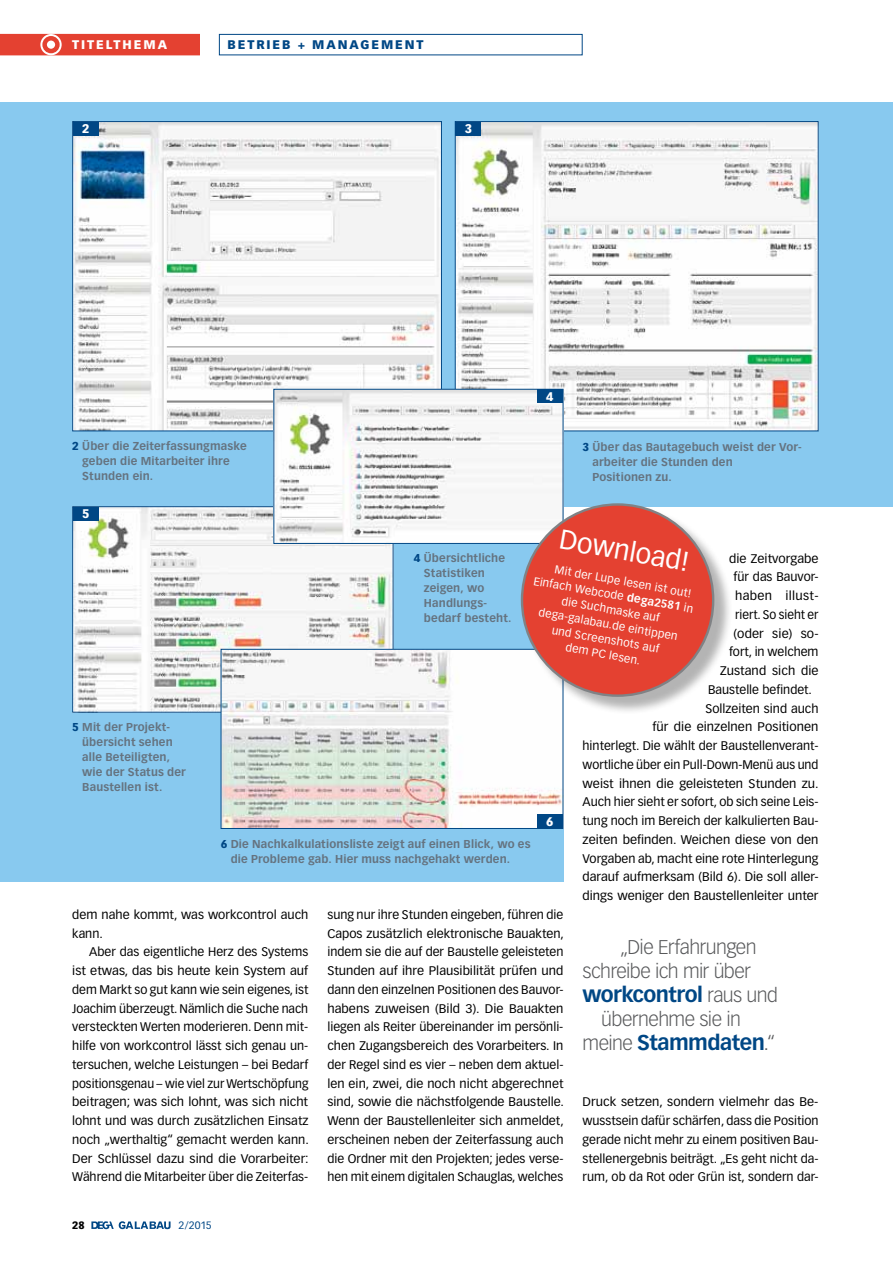
<style>
.page{position:relative;width:893px;height:1263px;background:#fff}
.page>*{position:absolute;margin:0;border:0;box-sizing:border-box;transform-origin:0 0}
.t1{font:27px "Vectora LT Std";color:#fff}
.t2{font:700 21px "Vectora LT Std";letter-spacing:-.025em;color:#004785}
.t3{font:300 19.5px/24px "Vectora LT Std";letter-spacing:-.03em;color:#58595b;text-align:right}
.t4{font:12.3px/18.8px "Vectora LT Std";color:#000;text-align:justify}
.t5{font:900 12.3px "Vectora LT Std";letter-spacing:.155em;color:#004785}
.t6{font:900 12.3px "Vectora LT Std";letter-spacing:.155em;color:#fff}
.t7{font:12.3px "Vectora LT Std";letter-spacing:.025em;color:#000}
.t8{font:700 11.25px/15px "Vectora LT Std";letter-spacing:.015em;color:#657380}
.t9{font:11.25px "Vectora LT Std";color:#fff}
.t10{font:10.5px "Vectora LT Std";color:#004785}
.t11{font:900 10.5px "Vectora LT Std";color:#000}
.s1{font-weight:900;color:#004785}
.s2{font-weight:700}
.s3{font-weight:300;font-size:19.5px;color:#58595b}
</style>
<div class="page">
<div style="left:0;top:102px;width:893px;height:404px;background:#88c9ef"></div>
<div style="left:0;top:477px;width:563px;height:404px;background:#88c9ef"></div>
<img style="left:74px;top:123px;width:366px;height:306px">
<img style="left:457px;top:123px;width:360px;height:306px">
<div style="left:455px;top:121px;width:364px;height:310px;border:1px solid #004785"></div>
<img style="left:74px;top:508px;width:317px;height:202px">
<img style="left:223px;top:651px;width:338px;height:176px">
<div style="left:221px;top:649px;width:342px;height:180px;border:1px solid #004785"></div>
<img style="left:275px;top:391px;width:286px;height:151px">
<div style="left:273px;top:389px;width:290px;height:155px;border:1px solid #004785"></div>
<div style="left:523px;top:505px;width:210px;height:211px;background:#000;opacity:.3"></div>
<div style="left:522px;top:504px;width:191px;height:192px;background:#e44131;border-radius:50%"></div>
<svg style="left:91px;top:1221px;width:80px;height:8px"></svg>
<div style="left:219px;top:34px;width:364px;height:21px;border:1px solid #004785"></div>
<div style="left:0;top:34px;width:200px;height:21px;background:#e44131"></div>
<svg style="left:40px;top:34px;width:22px;height:21px"></svg>
<svg style="left:45px;top:38px;width:12px;height:13px"></svg>
<div style="left:42px;top:36px;width:18px;height:17px;border:4px solid #e44131;border-radius:50%"></div>
<div style="left:73px;top:122px;width:26px;height:14px;background:#004785"></div>
<div style="left:456px;top:122px;width:25px;height:14px;background:#004785"></div>
<div style="left:537px;top:390px;width:26px;height:13px;background:#004785"></div>
<div style="left:73px;top:507px;width:26px;height:14px;background:#004785"></div>
<div style="left:537px;top:814px;width:26px;height:14px;background:#004785"></div>
<p class="t6" style="left:72px;top:37px;width:96px">TITELTHEMA</p>
<p class="t5" style="left:227px;top:37px;width:198px">BETRIEB + MANAGEMENT</p>
<p class="t6" style="left:82px;top:121px;width:9px">2</p>
<p class="t6" style="left:465px;top:121px;width:9px">3</p>
<p class="t6" style="left:546px;top:389px;width:9px">4</p>
<p class="t8" style="left:82px;top:439px;width:166px;text-indent:-10px"><span class="s1">2</span> Über die Zeiterfassungmaske geben die Mitarbeiter ihre<br>Stunden ein.</p>
<p class="t8" style="left:593px;top:439px;width:210px;text-indent:-10px"><span class="s1">3</span> Über das Bautagebuch weist der Vor&shy;arbeiter die Stunden den<br>Positionen zu.</p>
<p class="t6" style="left:82px;top:506px;width:9px">5</p>
<p class="t8" style="left:82px;top:720px;width:105px;text-indent:-10px"><span class="s1">5</span> Mit der Projekt&shy;übersicht sehen alle Beteiligten, wie der Status der<br>Baustellen ist.</p>
<h1 class="t1" style="left:563px;top:523px;width:133px;rotate:10deg">Download!</h1>
<p class="t8" style="left:424px;top:551px;width:89px;text-indent:-10px"><span class="s1">4</span> Übersichtliche<br>Statistiken zeigen, wo<br>Handlungs&shy;bedarf besteht.</p>
<p class="t4" style="left:729px;top:549px;width:91px">die Zeitvorgabe</p>
<p class="t4" style="left:734px;top:568px;width:86px">für das Bauvor-</p>
<p class="t7" style="left:735px;top:588px;width:85px">haben illust-</p>
<p class="t4" style="left:735px;top:605px;width:85px">riert. So sieht er</p>
<p class="t4" style="left:734px;top:624px;width:87px">(oder sie) so-</p>
<p class="t4" style="left:729px;top:643px;width:91px">fort, in welchem</p>
<p class="t4" style="left:720px;top:661px;width:100px">Zustand sich die</p>
<p class="t4" style="left:708px;top:680px;width:105px">Baustelle befindet.</p>
<p class="t4" style="left:706px;top:699px;width:114px">Sollzeiten sind auch</p>
<p class="t4" style="left:653px;top:718px;width:167px">für die einzelnen Positionen</p>
<p class="t4" style="left:583px;top:736px;width:237px">hinterlegt. Die wählt der Baustellenverant-</p>
<p class="t4" style="left:583px;top:755px;width:237px">wortliche über ein Pull-Down-Menü aus und</p>
<p class="t4" style="left:583px;top:774px;width:238px">weist ihnen die geleisteten Stunden zu.</p>
<p class="t4" style="left:583px;top:793px;width:238px">Auch hier sieht er sofort, ob sich seine Leis-</p>
<p class="t4" style="left:583px;top:811px;width:237px">tung noch im Bereich der kalkulierten Bau-</p>
<p class="t4" style="left:583px;top:830px;width:237px">zeiten befinden. Weichen diese von den</p>
<p class="t4" style="left:583px;top:849px;width:238px">Vorgaben ab, macht eine rote Hinterlegung</p>
<p class="t4" style="left:583px;top:868px;width:237px">darauf aufmerksam (Bild 6). Die soll aller-</p>
<p class="t4" style="left:583px;top:886px;width:238px">dings weniger den Baustellenleiter unter</p>
<p class="t9" style="left:556px;top:563px;width:140px;rotate:10deg">Mit der Lupe lesen ist out!</p>
<p class="t9" style="left:535px;top:574px;width:163px;rotate:10deg">Einfach Webcode <span class="s2">dega2581</span> in</p>
<p class="t9" style="left:563px;top:594px;width:101px;rotate:10deg">die Suchmaske auf</p>
<p class="t9" style="left:540px;top:605px;width:142px;rotate:10deg">dega-galabau.de eintippen</p>
<p class="t9" style="left:553px;top:623px;width:110px;rotate:10deg">und Screenshots auf</p>
<p class="t9" style="left:567px;top:641px;width:77px;rotate:10deg">dem PC lesen.</p>
<p class="t6" style="left:546px;top:814px;width:9px">6</p>
<p class="t8" style="left:231px;top:836px;width:301px;text-indent:-10px"><span class="s1">6</span> Die Nachkalkulationsliste zeigt auf einen Blick, wo es die Probleme gab. Hier muss nachgehakt werden.</p>
<p class="t4" style="left:72px;top:905px;width:238px">dem nahe kommt, was workcontrol auch kann.</p>
<p class="t4" style="left:72px;top:943px;width:238px;text-indent:17px">Aber das eigentliche Herz des Systems ist etwas, das bis heute kein System auf dem Markt so gut kann wie sein eigenes, ist Joachim überzeugt. Nämlich die Suche nach versteckten Werten moderieren. Denn mit&shy;hilfe von workcontrol lässt sich genau un&shy;tersuchen, welche Leistungen – bei Bedarf positionsgenau – wie viel zur Wertschöpfung beitragen; was sich lohnt, was sich nicht lohnt und was durch zusätzlichen Einsatz noch „werthaltig“ gemacht werden kann.<br>Der Schlüssel dazu sind die Vorarbeiter:<br>Während die Mitarbeiter über die Zeiterfas-</p>
<p class="t11" style="left:72px;top:1218px;width:14px">28</p>
<p class="t10" style="left:179px;top:1219px;width:35px">2/2015</p>
<p class="t4" style="left:327px;top:905px;width:238px">sung nur ihre Stunden eingeben, führen die Capos zusätzlich elektronische Bauakten, indem sie die auf der Baustelle geleisteten Stunden auf ihre Plausibilität prüfen und dann den einzelnen Positionen des Bauvor&shy;habens zuweisen (Bild 3). Die Bauakten liegen als Reiter übereinander im persönli&shy;chen Zugangsbereich des Vorarbeiters. In der Regel sind es vier – neben dem aktuel&shy;len ein, zwei, die noch nicht abgerechnet sind, sowie die nächstfolgende Baustelle.<br>Wenn der Baustellenleiter sich anmeldet, erscheinen neben der Zeiterfassung auch die Ordner mit den Projekten; jedes verse&shy;hen mit einem digitalen Schauglas, welches</p>
<h3 class="t3" style="left:583px;top:935px;width:176px">„Die Erfahrungen schreibe ich mir über</h3>
<h2 class="t2" style="left:583px;top:982px;width:197px">workcontrol <span class="s3">raus und</span></h2>
<h3 class="t3" style="left:601px;top:1007px;width:141px">übernehme sie in</h3>
<h2 class="t2" style="left:583px;top:1030px;width:194px"><span class="s3">meine</span> Stammdaten<span class="s3">.“</span></h2>
<p class="t4" style="left:583px;top:1093px;width:238px">Druck setzen, sondern vielmehr das Be&shy;wusstsein dafür schärfen, dass die Position gerade nicht mehr zu einem positiven Bau&shy;stellenergebnis beiträgt. „Es geht nicht da&shy;rum, ob da Rot oder Grün ist, sondern dar-</p>
</div>
